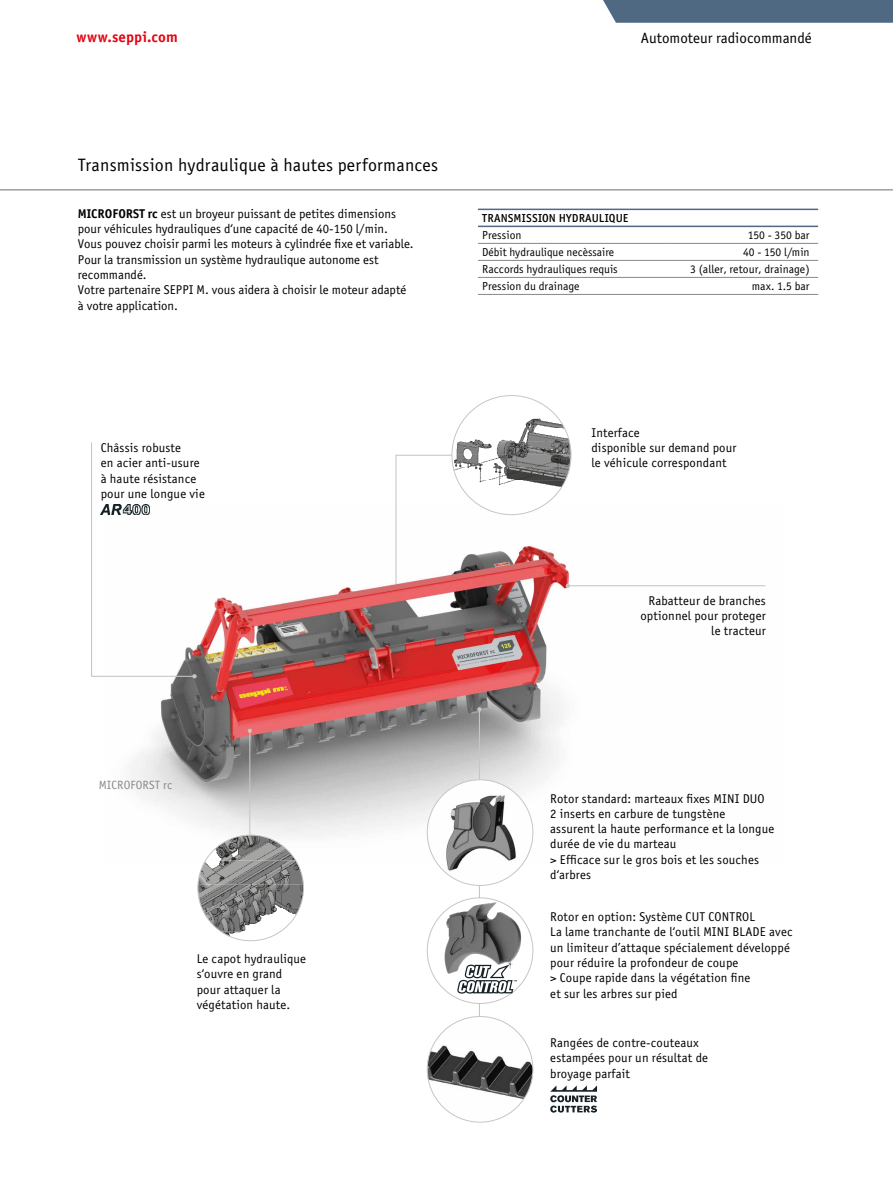
<style>
.page{position:relative;width:893px;height:1191px;background:#fff}
.page>*{position:absolute;margin:0;border:0;box-sizing:border-box;transform-origin:0 0}
.t1{font:18px "Officina Sans Book ITC";letter-spacing:.01em;color:#000}
.t2{font:15px "Officina Sans Book ITC";color:#000}
.t3{font:15px "Officina Sans Bold ITC";letter-spacing:.005em;color:#e30613}
.t4{font:12.75px/15.3px "Officina Sans Book ITC";letter-spacing:.01em;color:#000}
.t5{font:12px "Officina Sans Book ITC";letter-spacing:.01em;color:#868a8c}
.t6{font:11.7px "Officina Sans Book ITC";color:#000}
.t7{font:11.7px "Officina Sans Medium ITC";letter-spacing:.01em;color:#000}
.s1{font-family:"Officina Sans Bold ITC"}
</style>
<div class="page">
<hr style="left:0;top:190px;width:893px;height:1px;background:#706f6f">
<div style="left:603px;top:0;width:290px;height:23px;background:#506982"></div>
<img style="left:131px;top:506px;width:635px;height:331px">
<svg style="left:395px;top:454px;width:146px;height:131px"></svg>
<svg style="left:91px;top:442px;width:106px;height:236px"></svg>
<img style="left:484px;top:395px;width:55px;height:7px">
<img style="left:467px;top:402px;width:89px;height:13px">
<img style="left:458px;top:415px;width:107px;height:13px">
<img style="left:454px;top:428px;width:115px;height:13px">
<img style="left:452px;top:441px;width:119px;height:39px">
<img style="left:457px;top:480px;width:108px;height:13px">
<img style="left:466px;top:493px;width:91px;height:13px">
<img style="left:481px;top:506px;width:61px;height:8px">
<hr style="left:568px;top:585px;width:197px;height:1px;background:#c6c6c6">
<svg style="left:566px;top:583px;width:4px;height:5px"></svg>
<img style="left:101px;top:504px;width:49px;height:11px">
<hr style="left:479px;top:709px;width:1px;height:340px;background:#c6c6c6">
<svg style="left:477px;top:707px;width:5px;height:4px"></svg>
<svg style="left:550px;top:1085px;width:47px;height:27px"></svg>
<img style="left:427px;top:783px;width:106px;height:96px">
<div style="left:427px;top:898px;width:106px;height:105px;background:#fff;border-radius:50%"></div>
<img style="left:427px;top:899px;width:106px;height:96px">
<img style="left:427px;top:1016px;width:106px;height:106px;border-radius:53px">
<hr style="left:249px;top:730px;width:1px;height:165px;background:#c6c6c6">
<svg style="left:248px;top:728px;width:4px;height:5px"></svg>
<img style="left:237px;top:835px;width:28px;height:2px">
<img style="left:205px;top:837px;width:91px;height:23px">
<img style="left:198px;top:860px;width:105px;height:48px">
<img style="left:202px;top:908px;width:98px;height:23px">
<img style="left:221px;top:931px;width:59px;height:9px">
<svg style="left:457px;top:958px;width:60px;height:35px"></svg>
<hr style="left:478px;top:243px;width:187px;height:1px;background:#878787">
<hr style="left:665px;top:243px;width:153px;height:1px;background:#878787">
<hr style="left:478px;top:260px;width:187px;height:1px;background:#878787">
<hr style="left:665px;top:260px;width:153px;height:1px;background:#878787">
<hr style="left:478px;top:277px;width:187px;height:1px;background:#878787">
<hr style="left:665px;top:277px;width:153px;height:1px;background:#878787">
<hr style="left:478px;top:294px;width:187px;height:1px;background:#878787">
<hr style="left:665px;top:294px;width:153px;height:1px;background:#878787">
<hr style="left:478px;top:209px;width:187px;height:1px;background:#506982">
<hr style="left:665px;top:209px;width:153px;height:1px;background:#506982">
<hr style="left:478px;top:226px;width:187px;height:1px;background:#506982">
<hr style="left:665px;top:226px;width:153px;height:1px;background:#506982">
<p class="t3" style="left:77px;top:26px;width:103px">www.seppi.com</p>
<p class="t2" style="left:641px;top:28px;width:173px">Automoteur radiocommandé</p>
<h1 class="t1" style="left:78px;top:153px;width:362px">Transmission hydraulique à hautes performances</h1>
<p class="t4" style="left:78px;top:205px;width:337px"><span class="s1">MICROFORST rc</span> est un broyeur puissant de petites dimensions pour véhicules hydrauliques d‘une capacité de 40-150 l/min.<br>Vous pouvez choisir parmi les moteurs à cylindrée fixe et variable.<br>Pour la transmission un système hydraulique autonome est recommandé.<br>Votre partenaire SEPPI M. vous aidera à choisir le moteur adapté à votre application.</p>
<p class="t7" style="left:482px;top:210px;width:148px">TRANSMISSION HYDRAULIQUE</p>
<p class="t6" style="left:482px;top:227px;width:41px">Pression</p>
<p class="t6" style="left:748px;top:227px;width:63px">150 - 350 bar</p>
<p class="t6" style="left:482px;top:244px;width:134px">Débit hydraulique necèssaire</p>
<p class="t6" style="left:743px;top:244px;width:68px">40 - 150 l/min</p>
<p class="t6" style="left:482px;top:261px;width:137px">Raccords hydrauliques requis</p>
<p class="t6" style="left:690px;top:261px;width:121px">3 (aller, retour, drainage)</p>
<p class="t6" style="left:482px;top:278px;width:99px">Pression du drainage</p>
<p class="t6" style="left:752px;top:278px;width:59px">max. 1.5 bar</p>
<p class="t4" style="left:101px;top:439px;width:106px">Châssis robuste<br>en acier anti-usure à haute résistance pour une longue vie</p>
<p class="t4" style="left:591px;top:424px;width:146px">Interface<br>disponible sur demand pour le véhicule correspondant</p>
<p class="t4" style="left:640px;top:592px;width:127px;text-align:right">Rabatteur de branches optionnel pour proteger le tracteur</p>
<p class="t5" style="left:99px;top:776px;width:75px">MICROFORST rc</p>
<p class="t4" style="left:197px;top:950px;width:111px">Le capot hydraulique s‘ouvre en grand pour attaquer la végétation haute.</p>
<p class="t4" style="left:550px;top:790px;width:226px">Rotor standard: marteaux fixes MINI DUO<br>2 inserts en carbure de tungstène<br>assurent la haute performance et la longue durée de vie du marteau<br>&gt; Efficace sur le gros bois et les souches d‘arbres</p>
<p class="t4" style="left:550px;top:908px;width:244px">Rotor en option: Système CUT CONTROL<br>La lame tranchante de l‘outil MINI BLADE avec un limiteur d’attaque spécialement développé pour réduire la profondeur de coupe<br>&gt; Coupe rapide dans la végétation fine<br>et sur les arbres sur pied</p>
<p class="t4" style="left:550px;top:1034px;width:159px">Rangées de contre-couteaux estampées pour un résultat de broyage parfait</p>
</div>
